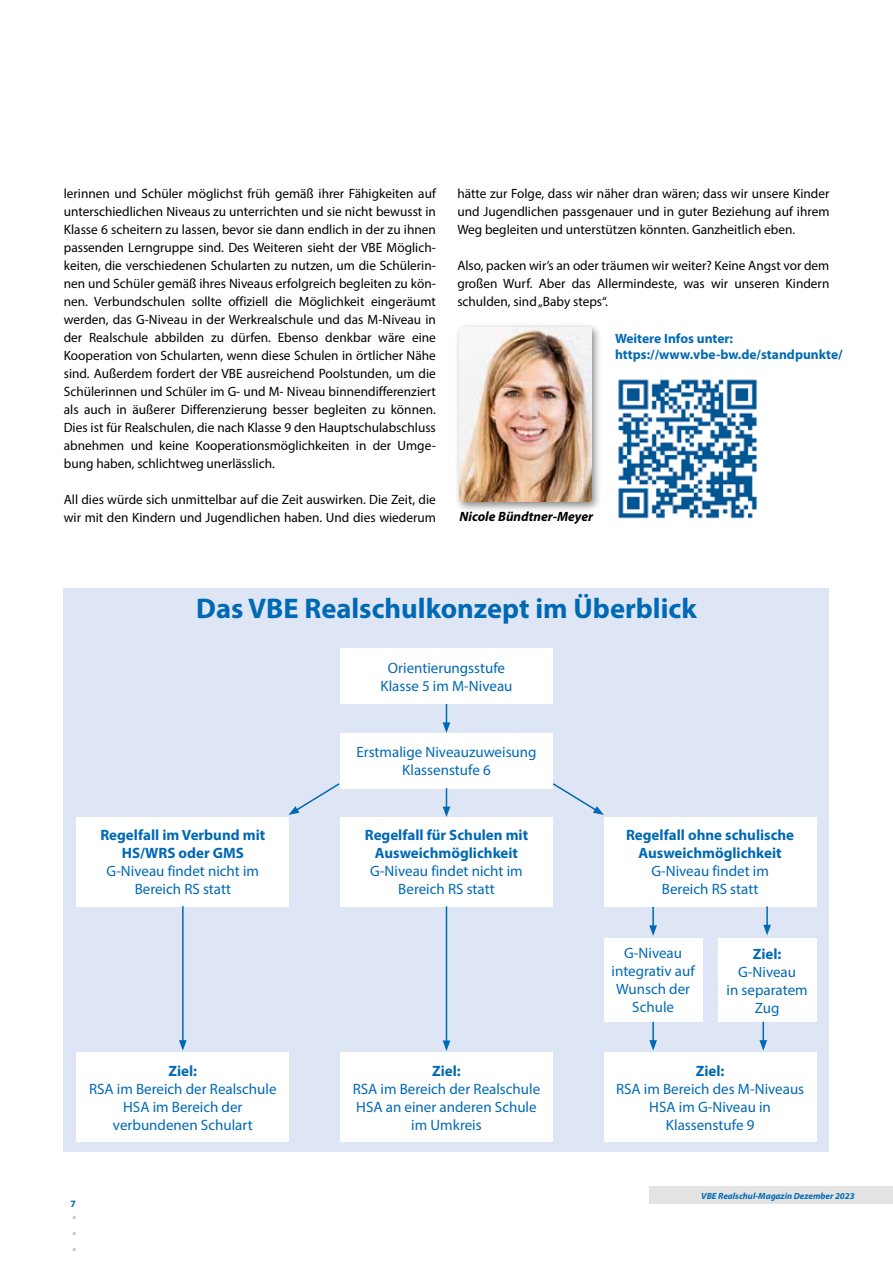
<style>
.page{position:relative;width:893px;height:1263px;background:#fff}
.page>*{position:absolute;margin:0;border:0;box-sizing:border-box;transform-origin:0 0}
.t1{font:700 28.5px "Myriad Pro";color:#0069b4}
.t2{font:700 18px/15.9px "Myriad Pro";color:#c5c6c6;text-align:justify}
.t3{font:15px/18px "Myriad Pro";color:#0069b4;text-align:center}
.t4{font:700 15px/18px "Myriad Pro";color:#0069b4;text-align:center}
.t5{font:13.5px/18px "Myriad Pro";color:#000;text-align:justify}
.t6{font:700 13.5px/16.2px "Myriad Pro";color:#0069b4}
.t7{font:italic 700 13.5px "Myriad Pro";color:#000}
.t8{font:700 9.75px "Myriad Pro";color:#0069b4}
.t9{font:italic 700 9px "Myriad Pro";color:#0069b4}
</style>
<div class="page">
<div style="left:650px;top:1186px;width:243px;height:17px;background:#e3e3e3"></div>
<div style="left:454px;top:322px;width:149px;height:191px;background:#000;opacity:.5"></div>
<img style="left:459px;top:327px;width:132px;height:175px">
<div style="left:64px;top:588px;width:765px;height:563px;background:#dee6f5"></div>
<div style="left:340px;top:649px;width:213px;height:55px;background:#fff"></div>
<div style="left:340px;top:733px;width:213px;height:55px;background:#fff"></div>
<div style="left:340px;top:817px;width:213px;height:89px;background:#fff"></div>
<div style="left:340px;top:1052px;width:213px;height:89px;background:#fff"></div>
<div style="left:77px;top:817px;width:212px;height:89px;background:#fff"></div>
<div style="left:77px;top:1052px;width:212px;height:89px;background:#fff"></div>
<div style="left:604px;top:1052px;width:212px;height:89px;background:#fff"></div>
<div style="left:604px;top:938px;width:98px;height:84px;background:#fff"></div>
<div style="left:604px;top:817px;width:212px;height:89px;background:#fff"></div>
<div style="left:718px;top:938px;width:98px;height:84px;background:#fff"></div>
<svg style="left:443px;top:704px;width:7px;height:29px"></svg>
<svg style="left:443px;top:788px;width:7px;height:29px"></svg>
<hr style="left:446px;top:906px;width:1px;height:137px;background:#0069b4">
<svg style="left:443px;top:1040px;width:7px;height:11px"></svg>
<hr style="left:652px;top:907px;width:2px;height:21px;background:#0069b4">
<svg style="left:649px;top:925px;width:8px;height:11px"></svg>
<hr style="left:766px;top:906px;width:2px;height:21px;background:#0069b4">
<svg style="left:763px;top:925px;width:8px;height:10px"></svg>
<hr style="left:652px;top:1022px;width:2px;height:20px;background:#0069b4">
<svg style="left:649px;top:1040px;width:8px;height:11px"></svg>
<hr style="left:762px;top:1022px;width:2px;height:20px;background:#0069b4">
<svg style="left:759px;top:1040px;width:8px;height:11px"></svg>
<hr style="left:182px;top:906px;width:2px;height:136px;background:#0069b4">
<svg style="left:179px;top:1040px;width:8px;height:11px"></svg>
<svg style="left:288px;top:783px;width:53px;height:32px"></svg>
<svg style="left:551px;top:783px;width:53px;height:32px"></svg>
<img style="left:618px;top:379px;width:139px;height:140px">
<p class="t5" style="left:64px;top:184px;width:374px">lerinnen und Schüler möglichst früh gemäß ihrer Fähigkeiten auf unterschiedlichen Niveaus zu unterrichten und sie nicht bewusst in Klasse 6 scheitern zu lassen, bevor sie dann endlich in der zu ihnen passenden Lerngruppe sind. Des Weiteren sieht der VBE Möglich&shy;keiten, die verschiedenen Schularten zu nutzen, um die Schülerin&shy;nen und Schüler gemäß ihres Niveaus erfolgreich begleiten zu kön&shy;nen. Verbundschulen sollte offiziell die Möglichkeit eingeräumt werden, das G-Niveau in der Werkrealschule und das M-Niveau in der Realschule abbilden zu dürfen. Ebenso denkbar wäre eine Kooperation von Schularten, wenn diese Schulen in örtlicher Nähe sind. Außerdem fordert der VBE ausreichend Poolstunden, um die Schülerinnen und Schüler im G- und M- Niveau binnendifferenziert als auch in äußerer Differenzierung besser begleiten zu können.<br>Dies ist für Realschulen, die nach Klasse 9 den Hauptschulabschluss abnehmen und keine Kooperationsmöglichkeiten in der Umge&shy;bung haben, schlichtweg unerlässlich.</p>
<p class="t5" style="left:64px;top:490px;width:374px">All dies würde sich unmittelbar auf die Zeit auswirken. Die Zeit, die wir mit den Kindern und Jugendlichen haben. Und dies wiederum</p>
<p class="t5" style="left:457px;top:184px;width:374px">hätte zur Folge, dass wir näher dran wären; dass wir unsere Kinder und Jugendlichen passgenauer und in guter Beziehung auf ihrem Weg begleiten und unterstützen könnten. Ganzheitlich eben.</p>
<p class="t5" style="left:457px;top:256px;width:374px">Also, packen wir’s an oder träumen wir weiter? Keine Angst vor dem großen Wurf. Aber das Allermindeste, was wir unseren Kindern schulden, sind „Baby steps“.</p>
<p class="t6" style="left:615px;top:330px;width:229px">Weitere Infos unter: https://www.vbe-bw.de/standpunkte/</p>
<p class="t7" style="left:459px;top:508px;width:135px">Nicole Bündtner-Meyer</p>
<h1 class="t1" style="left:196px;top:589px;width:502px">Das VBE Realschulkonzept im Überblick</h1>
<p class="t3" style="left:380px;top:659px;width:134px">Orientierungsstufe<br>Klasse 5 im M-Niveau</p>
<p class="t4" style="left:100px;top:826px;width:166px">Regelfall im Verbund mit<br>HS/WRS oder GMS</p>
<p class="t3" style="left:107px;top:862px;width:154px">G-Niveau findet nicht im<br>Bereich RS statt</p>
<p class="t4" style="left:168px;top:1061px;width:30px">Ziel:</p>
<p class="t3" style="left:89px;top:1079px;width:189px">RSA im Bereich der Realschule<br>HSA im Bereich der verbundenen Schulart</p>
<p class="t8" style="left:71px;top:1197px;width:7px">7</p>
<h2 class="t2" style="left:72px;top:1204px;width:6px">. . .</h2>
<p class="t3" style="left:356px;top:743px;width:182px">Erstmalige Niveauzuweisung<br>Klassenstufe 6</p>
<p class="t4" style="left:365px;top:826px;width:165px">Regelfall für Schulen mit<br>Ausweichmöglichkeit</p>
<p class="t3" style="left:370px;top:862px;width:154px">G-Niveau findet nicht im<br>Bereich RS statt</p>
<p class="t4" style="left:432px;top:1061px;width:30px">Ziel:</p>
<p class="t3" style="left:353px;top:1079px;width:189px">RSA im Bereich der Realschule<br>HSA an einer anderen Schule im Umkreis</p>
<p class="t4" style="left:626px;top:826px;width:170px">Regelfall ohne schulische<br>Ausweichmöglichkeit</p>
<p class="t3" style="left:651px;top:862px;width:119px">G-Niveau findet im<br>Bereich RS statt</p>
<p class="t3" style="left:612px;top:944px;width:85px">G-Niveau integrativ auf<br>Wunsch der<br>Schule</p>
<p class="t4" style="left:753px;top:944px;width:30px">Ziel:</p>
<p class="t3" style="left:726px;top:962px;width:83px">G-Niveau<br>in separatem<br>Zug</p>
<p class="t4" style="left:696px;top:1061px;width:30px">Ziel:</p>
<p class="t3" style="left:616px;top:1079px;width:190px">RSA im Bereich des M-Niveaus<br>HSA im G-Niveau in<br>Klassenstufe 9</p>
<p class="t9" style="left:701px;top:1190px;width:155px">VBE Realschul-Magazin Dezember 2023</p>
</div>
